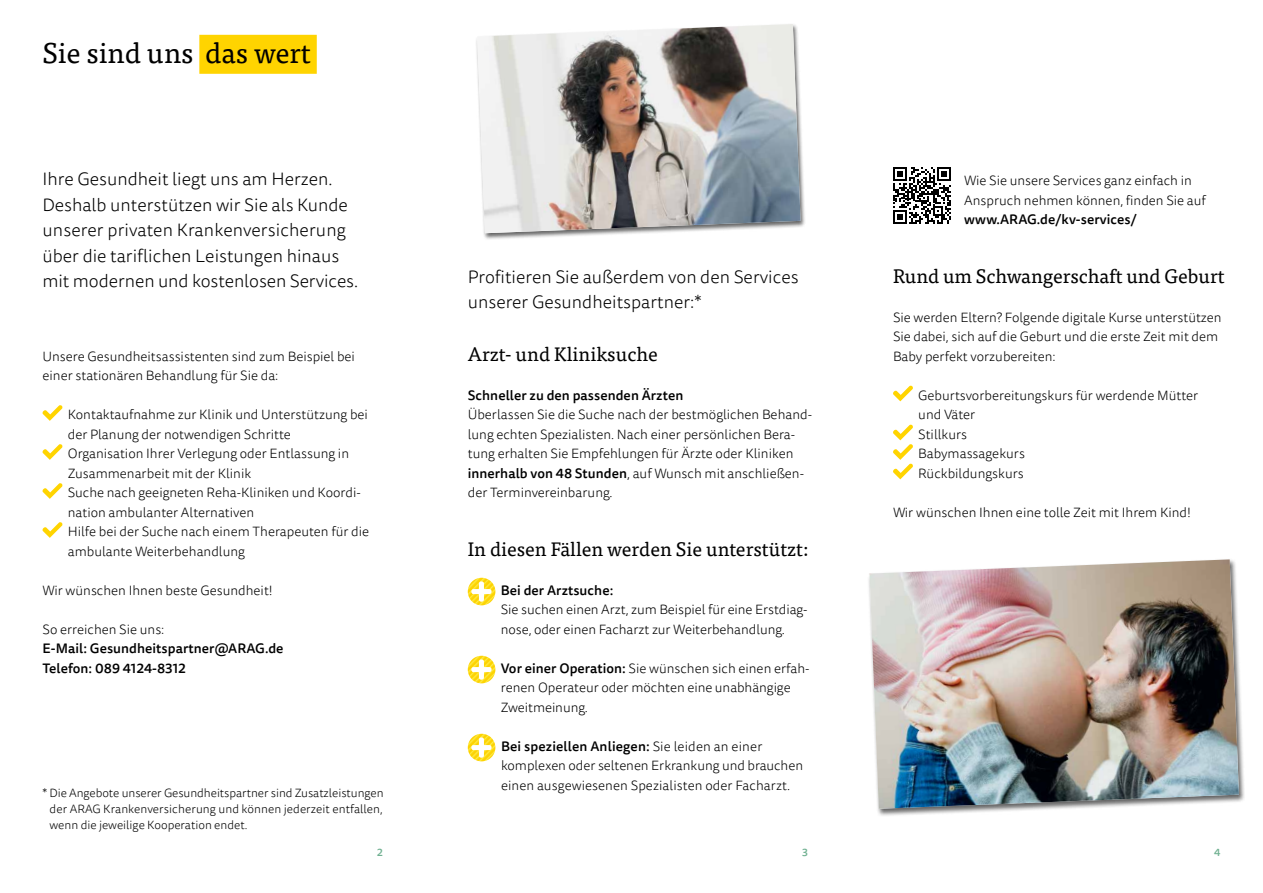
<style>
.page{position:relative;width:1263px;height:893px;background:#fff}
.page>*{position:absolute;margin:0;border:0;box-sizing:border-box;transform-origin:0 0}
.t1{font:28.5px "Tisa OT";color:#000}
.t2{font:19.5px "Tisa OT";color:#000}
.t3{font:300 18px/25.5px "Tisa Sans OT";color:#000}
.t4{font:300 13.5px/19.5px "Tisa Sans OT";color:#000}
.t5{font:500 13.5px/19.5px "Tisa Sans OT";letter-spacing:.005em;color:#000}
.t6{font:300 12px/15.8px "Tisa Sans OT";color:#000;text-align:justify}
.t7{font:500 10.5px "Tisa Sans OT";color:#70b191}
.s1{font-weight:500}
</style>
<div class="page">
<div style="left:199px;top:35px;width:118px;height:39px;background:#ffd400"></div>
<img style="left:468px;top:578px;width:27px;height:27px;border-radius:14px">
<svg style="left:471px;top:581px;width:21px;height:21px"></svg>
<img style="left:468px;top:656px;width:27px;height:27px;border-radius:14px">
<svg style="left:471px;top:659px;width:21px;height:21px"></svg>
<img style="left:468px;top:734px;width:27px;height:27px;border-radius:14px">
<svg style="left:471px;top:737px;width:21px;height:21px"></svg>
<svg style="left:893px;top:385px;width:20px;height:16px"></svg>
<svg style="left:893px;top:424px;width:20px;height:55px"></svg>
<svg style="left:42px;top:405px;width:21px;height:16px"></svg>
<svg style="left:42px;top:444px;width:21px;height:16px"></svg>
<svg style="left:42px;top:483px;width:21px;height:16px"></svg>
<svg style="left:42px;top:522px;width:21px;height:16px"></svg>
<svg style="left:893px;top:167px;width:58px;height:57px"></svg>
<div style="left:867px;top:558px;width:378px;height:259px;background:#000;opacity:.6"></div>
<img style="left:869px;top:559px;width:370px;height:250px">
<div style="left:475px;top:23px;width:332px;height:217px;background:#000;opacity:.6"></div>
<img style="left:477px;top:24px;width:323px;height:209px">
<h1 class="t1" style="left:43px;top:36px;width:270px">Sie sind uns das wert</h1>
<h3 class="t3" style="left:43px;top:167px;width:317px">Ihre Gesundheit liegt uns am Herzen.<br>Deshalb unterstützen wir Sie als Kunde unserer privaten Krankenversicherung über die tariflichen Leistungen hinaus mit modernen und kostenlosen Services.</h3>
<p class="t4" style="left:43px;top:347px;width:314px">Unsere Gesundheitsassistenten sind zum Beispiel bei einer stationären Behandlung für Sie da:</p>
<p class="t4" style="left:68px;top:406px;width:303px">Kontaktaufnahme zur Klinik und Unterstützung bei der Planung der notwendigen Schritte Organisation Ihrer Verlegung oder Entlassung in Zusammenarbeit mit der Klinik<br>Suche nach geeigneten Reha-Kliniken und Koordi&shy;nation ambulanter Alternativen<br>Hilfe bei der Suche nach einem Therapeuten für die ambulante Weiterbehandlung</p>
<p class="t4" style="left:43px;top:581px;width:232px">Wir wünschen Ihnen beste Gesundheit!</p>
<p class="t4" style="left:43px;top:620px;width:123px">So erreichen Sie uns:</p>
<p class="t5" style="left:43px;top:640px;width:243px">E-Mail: Gesundheitspartner@ARAG.de<br>Telefon: 089 4124-8312</p>
<p class="t6" style="left:50px;top:786px;width:335px;text-indent:-7px">* Die Angebote unserer Gesundheitspartner sind Zusatzleistungen der ARAG Krankenversicherung und können jederzeit entfallen, wenn die jeweilige Kooperation endet.</p>
<h3 class="t3" style="left:468px;top:265px;width:332px">Profitieren Sie außerdem von den Services unserer Gesundheitspartner:*</h3>
<h2 class="t2" style="left:468px;top:342px;width:192px">Arzt- und Kliniksuche</h2>
<p class="t5" style="left:468px;top:386px;width:217px">Schneller zu den passenden Ärzten</p>
<p class="t4" style="left:468px;top:406px;width:346px">Überlassen Sie die Suche nach der bestmöglichen Behand&shy;lung echten Spezialisten. Nach einer persönlichen Bera&shy;tung erhalten Sie Empfehlungen für Ärzte oder Kliniken <span class="s1">innerhalb von 48 Stunden</span>, auf Wunsch mit anschließen&shy;der Terminvereinbarung.</p>
<h2 class="t2" style="left:468px;top:537px;width:342px">In diesen Fällen werden Sie unterstützt:</h2>
<p class="t5" style="left:501px;top:581px;width:114px">Bei der Arztsuche:</p>
<p class="t4" style="left:501px;top:601px;width:308px">Sie suchen einen Arzt, zum Beispiel für eine Erstdiag&shy;nose, oder einen Facharzt zur Weiterbehandlung.</p>
<p class="t4" style="left:501px;top:659px;width:310px"><span class="s1">Vor einer Operation:</span> Sie wünschen sich einen erfah&shy;renen Operateur oder möchten eine unabhängige<br>Zweitmeinung.</p>
<p class="t4" style="left:501px;top:737px;width:303px"><span class="s1">Bei speziellen Anliegen:</span> Sie leiden an einer komplexen oder seltenen Erkrankung und brauchen einen ausgewiesenen Spezialisten oder Facharzt.</p>
<p class="t4" style="left:964px;top:172px;width:243px">Wie Sie unsere Services ganz einfach in<br>Anspruch nehmen können, finden Sie auf</p>
<p class="t5" style="left:964px;top:211px;width:174px">www.ARAG.de/kv-services/</p>
<h2 class="t2" style="left:893px;top:264px;width:333px">Rund um Schwangerschaft und Geburt</h2>
<p class="t4" style="left:893px;top:308px;width:330px">Sie werden Eltern? Folgende digitale Kurse unterstützen<br>Sie dabei, sich auf die Geburt und die erste Zeit mit dem<br>Baby perfekt vorzubereiten:</p>
<p class="t4" style="left:918px;top:386px;width:281px">Geburtsvorbereitungskurs für werdende Mütter und Väter<br>Stillkurs<br>Babymassagekurs<br>Rückbildungskurs</p>
<p class="t4" style="left:893px;top:503px;width:299px">Wir wünschen Ihnen eine tolle Zeit mit Ihrem Kind!</p>
<p class="t7" style="left:377px;top:846px;width:7px">2</p>
<p class="t7" style="left:802px;top:846px;width:7px">3</p>
<p class="t7" style="left:1214px;top:846px;width:8px">4</p>
</div>
